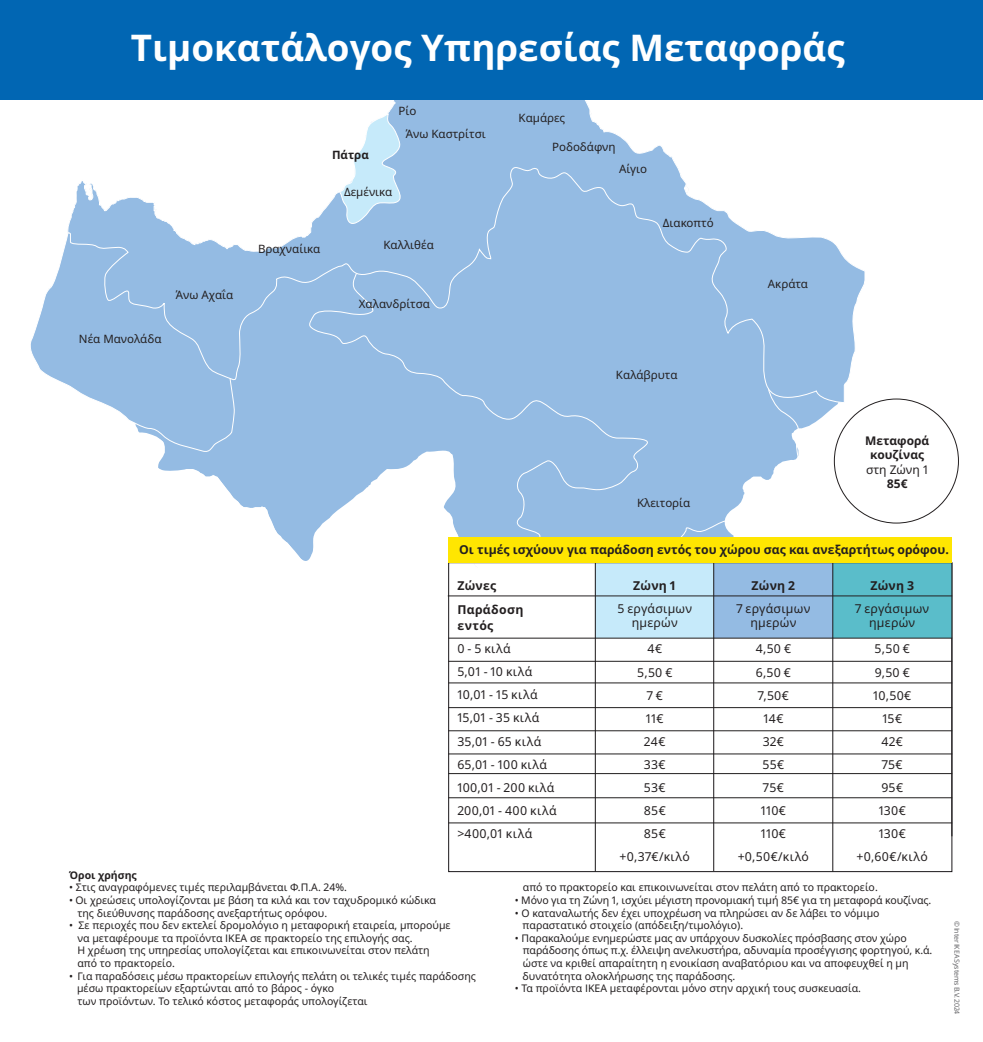
<style>
.page{position:relative;width:983px;height:1042px;background:#fff}
.page>*{position:absolute;margin:0;border:0;box-sizing:border-box;transform-origin:0 0}
.t1{font:700 36.75px "Noto IKEA Latin";color:#fff}
.t2{font:12.25px/23.1px "Noto IKEA Latin";letter-spacing:.02em;color:#231f20;text-align:center}
.t3{font:700 12.25px "Noto IKEA Latin";color:#231f20}
.t4{font:700 12.25px/24.5px "Noto IKEA Latin";letter-spacing:.025em;color:#231f20}
.t5{font:700 11.9px/14.3px "Noto IKEA Latin";color:#231f20;text-align:center}
.t6{font:11.9px "Noto IKEA Latin";color:#231f20}
.t7{font:11.55px/23.3px "Noto IKEA Latin";color:#231f20}
.t8{font:700 11.55px "Noto IKEA Latin";color:#231f20}
.t9{font:10.5px/12.6px "Noto IKEA Latin";color:#231f20}
.t10{font:700 10.5px "Noto IKEA Latin";color:#231f20}
.t11{font:7px "Noto IKEA Latin";letter-spacing:-.025em;color:#636366}
</style>
<div class="page">
<div style="left:460px;top:409px;width:261px;height:128px;background:#94bbe3"></div>
<svg style="left:721px;top:398px;width:238px;height:326px"></svg>
<svg style="left:158px;top:409px;width:302px;height:252px"></svg>
<svg style="left:30px;top:240px;width:205px;height:214px"></svg>
<svg style="left:67px;top:100px;width:798px;height:309px"></svg>
<svg style="left:337px;top:113px;width:70px;height:118px"></svg>
<div style="left:0;top:0;width:982px;height:100px;background:#0166b3"></div>
<div style="left:833px;top:399px;width:125px;height:124px;background:#fff;border:1px solid #231f20;border-radius:50%"></div>
<hr style="left:951px;top:562px;width:1px;height:274px;background:#1a1719">
<div style="left:832px;top:562px;width:119px;height:76px;background:#5abdca"></div>
<div style="left:713px;top:562px;width:119px;height:76px;background:#94bbe3"></div>
<div style="left:595px;top:562px;width:119px;height:76px;background:#c6eafa"></div>
<hr style="left:448px;top:638px;width:503px;height:1px;background:#211e1e">
<hr style="left:448px;top:661px;width:503px;height:1px;background:#211e1e">
<hr style="left:448px;top:682px;width:503px;height:1px;background:#211e1e">
<hr style="left:448px;top:707px;width:503px;height:1px;background:#211e1e">
<hr style="left:448px;top:730px;width:503px;height:1px;background:#211e1e">
<hr style="left:448px;top:753px;width:503px;height:1px;background:#211e1e">
<hr style="left:448px;top:773px;width:503px;height:1px;background:#211e1e">
<hr style="left:448px;top:797px;width:503px;height:1px;background:#211e1e">
<hr style="left:448px;top:822px;width:503px;height:1px;background:#211e1e">
<hr style="left:595px;top:562px;width:1px;height:309px;background:#1a1719">
<hr style="left:713px;top:562px;width:1px;height:309px;background:#1a1719">
<hr style="left:832px;top:562px;width:1px;height:309px;background:#1a1719">
<hr style="left:447px;top:595px;width:504px;height:1px;background:#231f20">
<div style="left:448px;top:537px;width:503px;height:26px;background:#ffe601"></div>
<h1 class="t1" style="left:131px;top:22px;width:715px">Τιμοκατάλογος Yπηρεσίας Mεταφοράς</h1>
<p class="t7" style="left:79px;top:327px;width:84px">Νέα Μανολάδα</p>
<p class="t7" style="left:176px;top:282px;width:59px">Άνω Αχαΐα</p>
<p class="t7" style="left:405px;top:98px;width:81px;text-indent:-7px">Ρίο<br>Άνω Καστρίτσι</p>
<p class="t7" style="left:518px;top:106px;width:48px">Καμάρες</p>
<p class="t7" style="left:552px;top:135px;width:65px">Ροδοδάφνη</p>
<p class="t8" style="left:332px;top:146px;width:38px">Πάτρα</p>
<p class="t7" style="left:344px;top:180px;width:50px">Δεμένικα</p>
<p class="t7" style="left:619px;top:156px;width:30px">Αίγιο</p>
<p class="t7" style="left:258px;top:237px;width:64px">Βραχναίικα</p>
<p class="t7" style="left:383px;top:233px;width:52px">Καλλιθέα</p>
<p class="t7" style="left:662px;top:211px;width:52px">Διακοπτό</p>
<p class="t7" style="left:359px;top:291px;width:73px">Χαλανδρίτσα</p>
<p class="t7" style="left:767px;top:272px;width:42px">Ακράτα</p>
<p class="t7" style="left:615px;top:362px;width:63px">Καλάβρυτα</p>
<p class="t7" style="left:637px;top:491px;width:55px">Κλειτορία</p>
<p class="t5" style="left:864px;top:433px;width:66px">Μεταφορά κουζίνας</p>
<p class="t6" style="left:865px;top:461px;width:64px">στη Ζώνη 1</p>
<p class="t5" style="left:886px;top:476px;width:22px">85€</p>
<p class="t3" style="left:459px;top:540px;width:491px">Οι τιμές ισχύουν για παράδοση εντός του χώρου σας και ανεξαρτήτως ορόφου.</p>
<p class="t4" style="left:457px;top:573px;width:67px">Ζώνες<br>Παράδοση</p>
<p class="t3" style="left:457px;top:617px;width:37px">εντός</p>
<p class="t2" style="left:457px;top:637px;width:101px;text-align:left">0 - 5 κιλά<br>5,01 - 10 κιλά<br>10,01 - 15 κιλά<br>15,01 - 35 κιλά<br>35,01 - 65 κιλά<br>65,01 - 100 κιλά<br>100,01 - 200 κιλά<br>200,01 - 400 κιλά &gt;400,01 κιλά</p>
<p class="t3" style="left:633px;top:577px;width:45px">Ζώνη 1</p>
<p class="t2" style="left:617px;top:601px;width:76px;line-height:14px">5 εργάσιμων ημερών</p>
<p class="t2" style="left:619px;top:637px;width:72px">4€<br>5,50 €<br>7 €<br>11€<br>24€<br>33€<br>53€<br>85€<br>85€ +0,37€/κιλό</p>
<p class="t3" style="left:751px;top:577px;width:45px">Ζώνη 2</p>
<p class="t2" style="left:736px;top:601px;width:75px;line-height:14px">7 εργάσιμων ημερών</p>
<p class="t2" style="left:737px;top:637px;width:73px">4,50 €<br>6,50 €<br>7,50€<br>14€<br>32€<br>55€<br>75€<br>110€<br>110€ +0,50€/κιλό</p>
<p class="t3" style="left:870px;top:577px;width:45px">Ζώνη 3</p>
<p class="t2" style="left:855px;top:601px;width:75px;line-height:14px">7 εργάσιμων ημερών</p>
<p class="t2" style="left:856px;top:637px;width:73px">5,50 €<br>9,50 €<br>10,50€<br>15€<br>42€<br>75€<br>95€<br>130€<br>130€ +0,60€/κιλό</p>
<p class="t10" style="left:69px;top:867px;width:69px">Όροι χρήσης</p>
<p class="t9" style="left:69px;top:881px;width:279px">• Στις αναγραφόμενες τιμές περιλαμβάνεται Φ.Π.Α. 24%.</p>
<p class="t9" style="left:77px;top:893px;width:360px;text-indent:-8px">• Οι χρεώσεις υπολογίζονται με βάση τα κιλά και τον ταχυδρομικό κώδικα της διεύθυνσης παράδοσης ανεξαρτήτως ορόφου.</p>
<p class="t9" style="left:77px;top:918px;width:374px;text-indent:-8px">• Σε περιοχές που δεν εκτελεί δρομολόγιο η μεταφορική εταιρεία, μπορούμε να μεταφέρουμε τα προϊόντα ΙΚΕΑ σε πρακτορείο της επιλογής σας.<br>Η χρέωση της υπηρεσίας υπολογίζεται και επικοινωνείται στον πελάτη από το πρακτορείο.</p>
<p class="t9" style="left:77px;top:969px;width:400px;text-indent:-8px">• Για παραδόσεις μέσω πρακτορείων επιλογής πελάτη οι τελικές τιμές παράδοσης μέσω πρακτορείων εξαρτώνται από το βάρος - όγκο<br>των προϊόντων. Το τελικό κόστος μεταφοράς υπολογίζεται</p>
<p class="t9" style="left:523px;top:881px;width:356px">από το πρακτορείο και επικοινωνείται στον πελάτη από το πρακτορείο.</p>
<p class="t9" style="left:514px;top:893px;width:418px">• Μόνο για τη Ζώνη 1, ισχύει μέγιστη προνομιακή τιμή 85€ για τη μεταφορά κουζίνας.</p>
<p class="t9" style="left:522px;top:906px;width:358px;text-indent:-8px">• Ο καταναλωτής δεν έχει υποχρέωση να πληρώσει αν δε λάβει το νόμιμο παραστατικό στοιχείο (απόδειξη/τιμολόγιο).</p>
<p class="t9" style="left:522px;top:931px;width:411px;text-indent:-8px">• Παρακαλούμε ενημερώστε μας αν υπάρχουν δυσκολίες πρόσβασης στον χώρο παράδοσης όπως π.χ. έλλειψη ανελκυστήρα, αδυναμία προσέγγισης φορτηγού, κ.ά. ώστε να κριθεί απαραίτητη η ενοικίαση αναβατόριου και να αποφευχθεί η μη δυνατότητα ολοκλήρωσης της παράδοσης.</p>
<p class="t9" style="left:514px;top:981px;width:347px">• Τα προϊόντα ΙΚΕΑ μεταφέρονται μόνο στην αρχική τους συσκευασία.</p>
<p class="t11" style="left:961px;top:920px;width:95px;rotate:90deg">© Inter IKEA Systems B.V. 2024</p>
</div>
